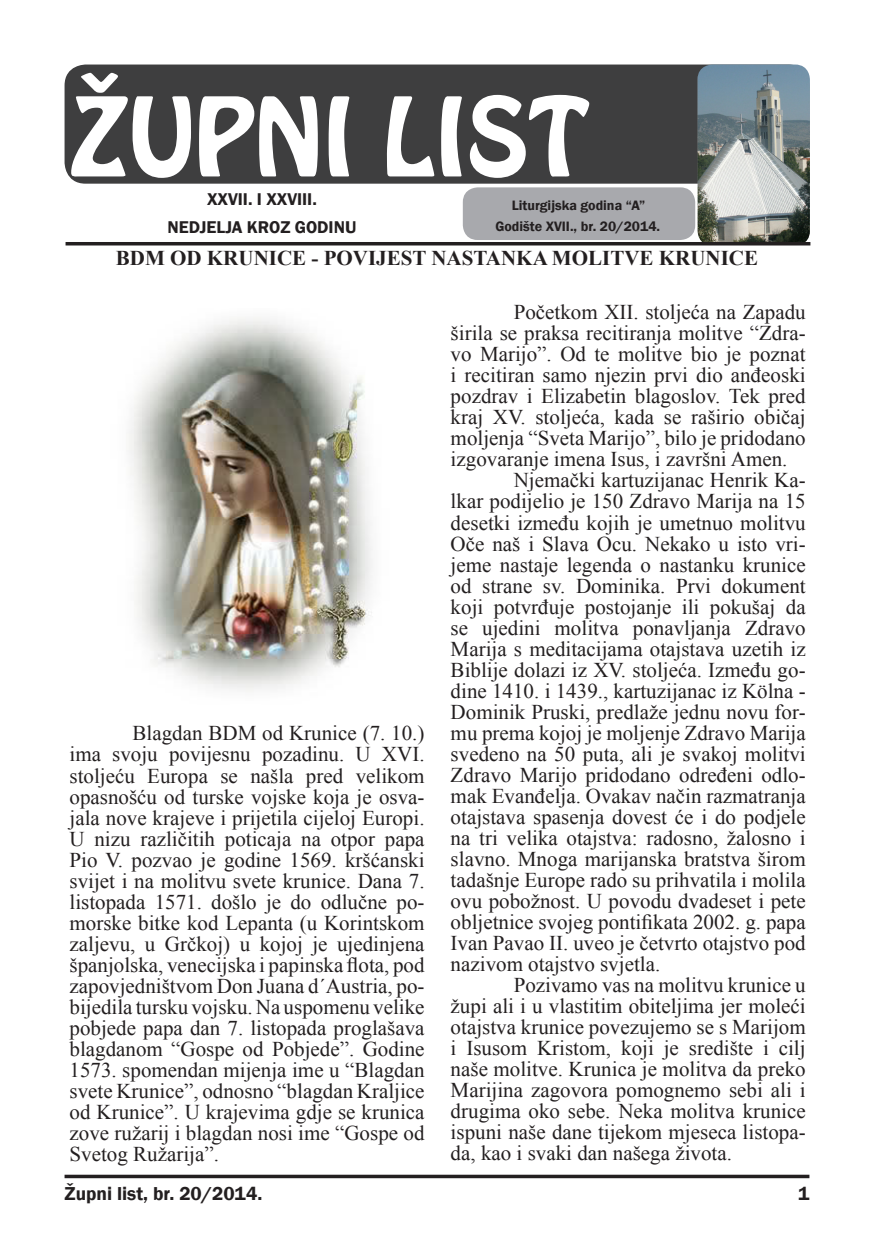
<style>
.page{position:relative;width:874px;height:1241px;background:#fff}
.page>*{position:absolute;margin:0;border:0;box-sizing:border-box;transform-origin:0 0}
.t1{font:96.25px "Hobo Std";color:#fff}
.t2{font:21px/21px "Times New Roman";color:#231f20;text-align:justify}
.t3{font:700 21px "Times New Roman";color:#231f20}
.Tekst{font:600 19.25px "Franklin Gothic";color:#231f20}
.Normalni_tekst{font:600 17.5px "Franklin Gothic";color:#231f20}
.Normalni_tekst-2{font:600 14px "Franklin Gothic";color:#231f20}
</style>
<div class="page">
<div style="left:462px;top:187px;width:232px;height:53px;background:#a8a9ad;border-radius:15px"></div>
<div style="left:64px;top:64px;width:745px;height:120px;background:#3e3e3f;border-radius:21px"></div>
<img style="left:697px;top:64px;width:112px;height:182px">
<hr style="left:64px;top:1174px;width:745px;height:3px;background:#231f20">
<hr style="left:65px;top:242px;width:745px;height:3px;background:#231f20">
<img style="left:129px;top:317px;width:244px;height:375px">
<p class="t1" style="left:70px;top:70px;width:521px">ŽUPNI LIST</p>
<p class="Normalni_tekst" style="left:207px;top:188px;width:111px">XXVII. I XXVIII.</p>
<p class="Normalni_tekst" style="left:167px;top:216px;width:190px">NEDJELJA KROZ GODINU</p>
<p class="Normalni_tekst-2" style="left:511px;top:197px;width:135px">Liturgijska godina “A”</p>
<p class="Normalni_tekst-2" style="left:495px;top:218px;width:166px">Godište XVII., br. 20/2014.</p>
<p class="t3" style="left:116px;top:243px;width:643px">BDM OD KRUNICE - POVIJEST NASTANKA MOLITVE KRUNICE</p>
<p class="t2" style="left:69px;top:722px;width:356px;text-indent:63px">Blagdan BDM od Krunice (7. 10.) ima svoju povijesnu pozadinu. U XVI. stoljeću Europa se našla pred velikom opasnošću od turske vojske koja je osva&shy;jala nove krajeve i prijetila cijeloj Europi.<br>U nizu različitih poticaja na otpor papa Pio V. pozvao je godine 1569. kršćanski svijet i na molitvu svete krunice. Dana 7. listopada 1571. došlo je do odlučne po&shy;morske bitke kod Lepanta (u Korintskom zaljevu, u Grčkoj) u kojoj je ujedinjena španjolska, venecijska i papinska flota, pod zapovjedništvom Don Juana d´Austria, po&shy;bijedila tursku vojsku. Na uspomenu velike pobjede papa dan 7. listopada proglašava blagdanom “Gospe od Pobjede”. Godine 1573. spomendan mijenja ime u “Blagdan svete Krunice”, odnosno “blagdan Kraljice od Krunice”. U krajevima gdje se krunica zove ružarij i blagdan nosi ime “Gospe od Svetog Ružarija”.</p>
<p class="t2" style="left:450px;top:301px;width:356px;text-indent:63px">Početkom XII. stoljeća na Zapadu širila se praksa recitiranja molitve “Zdra&shy;vo Marijo”. Od te molitve bio je poznat i recitiran samo njezin prvi dio anđeoski pozdrav i Elizabetin blagoslov. Tek pred kraj XV. stoljeća, kada se raširio običaj moljenja “Sveta Marijo”, bilo je pridodano izgovaranje imena Isus, i završni Amen.</p>
<p class="t2" style="left:450px;top:469px;width:356px;text-indent:63px">Njemački kartuzijanac Henrik Ka&shy;lkar podijelio je 150 Zdravo Marija na 15 desetki između kojih je umetnuo molitvu Oče naš i Slava Ocu. Nekako u isto vri&shy;jeme nastaje legenda o nastanku krunice od strane sv. Dominika. Prvi dokument koji potvrđuje postojanje ili pokušaj da se ujedini molitva ponavljanja Zdravo Marija s meditacijama otajstava uzetih iz Biblije dolazi iz XV. stoljeća. Između go&shy;dine 1410. i 1439., kartuzijanac iz Kölna - Dominik Pruski, predlaže jednu novu for&shy;mu prema kojoj je moljenje Zdravo Marija svedeno na 50 puta, ali je svakoj molitvi Zdravo Marijo pridodano određeni odlo&shy;mak Evanđelja. Ovakav način razmatranja otajstava spasenja dovest će i do podjele na tri velika otajstva: radosno, žalosno i slavno. Mnoga marijanska bratstva širom tadašnje Europe rado su prihvatila i molila ovu pobožnost. U povodu dvadeset i pete obljetnice svojeg pontifikata 2002. g. papa Ivan Pavao II. uveo je četvrto otajstvo pod nazivom otajstvo svjetla.</p>
<p class="t2" style="left:450px;top:973px;width:356px;text-indent:63px">Pozivamo vas na molitvu krunice u župi ali i u vlastitim obiteljima jer moleći otajstva krunice povezujemo se s Marijom i Isusom Kristom, koji je središte i cilj naše molitve. Krunica je molitva da preko Marijina zagovora pomognemo sebi ali i drugima oko sebe. Neka molitva krunice ispuni naše dane tijekom mjeseca listopa&shy;da, kao i svaki dan našega života.</p>
<p class="Tekst" style="left:64px;top:1181px;width:199px">Župni list, br. 20/2014.</p>
<p class="Tekst" style="left:797px;top:1181px;width:13px">1</p>
</div>
